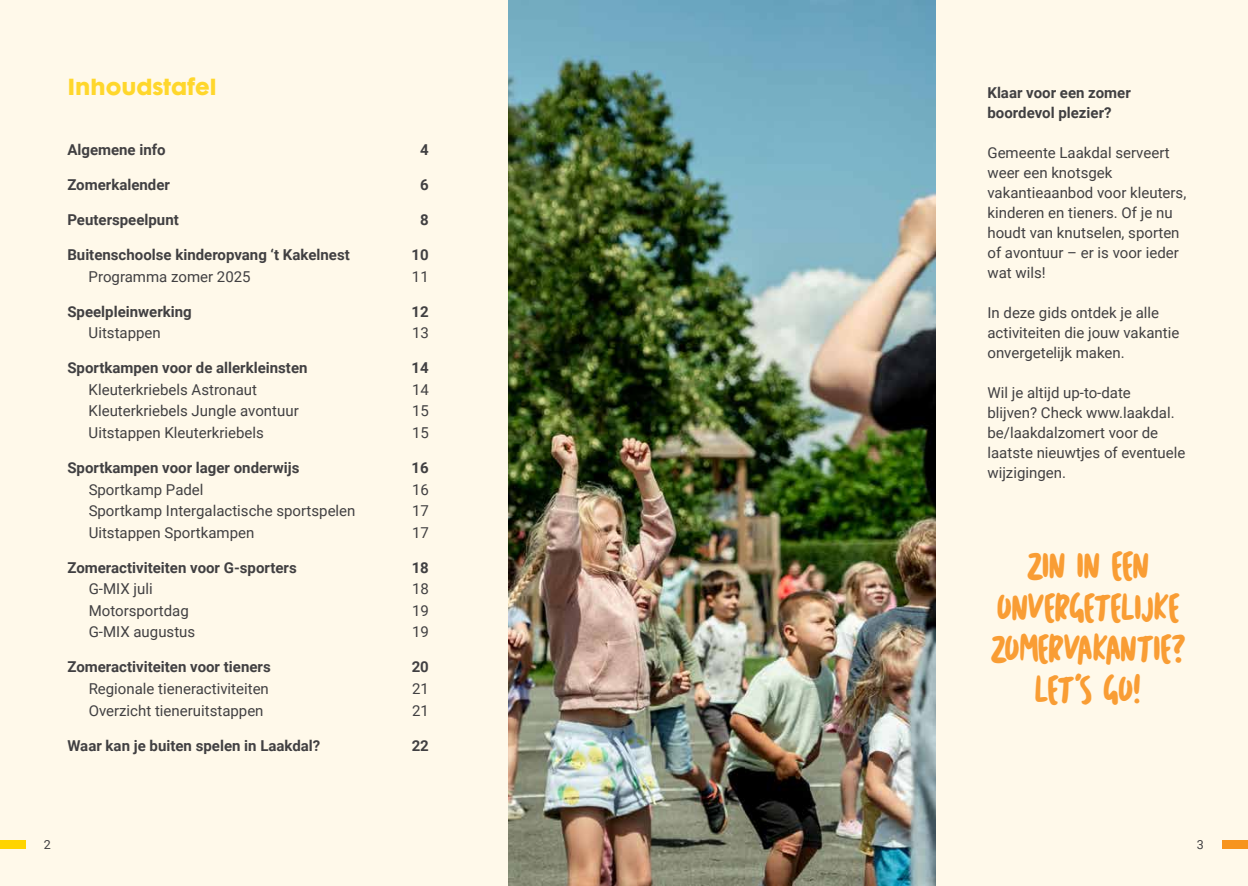
<style>
.page{position:relative;width:1248px;height:886px;background:#fff}
.page>*{position:absolute;margin:0;border:0;box-sizing:border-box;transform-origin:0 0}
.t1{font:21.25px "Futura Maxi CG Bold";color:#ffd72c}
.t2{font:18.75px "Cartoon Marker";letter-spacing:-.065em;color:#f99d34}
.t3{font:15px/20px "Roboto";color:#414042}
.t4{font:700 15px/20px "Roboto";color:#414042}
.t5{font:12.5px "Roboto";color:#414042}
</style>
<div class="page">
<div style="left:0;top:0;width:1247px;height:886px;background:#fff9ea"></div>
<div style="left:1222px;top:840px;width:25px;height:9px;background:#f7941e"></div>
<img style="left:508px;top:0;width:427px;height:886px">
<div style="left:0;top:840px;width:25px;height:9px;background:#ffd400"></div>
<h1 class="t1" style="left:67px;top:73px;width:151px">Inhoudstafel</h1>
<p class="t4" style="left:67px;top:139px;width:100px">Algemene info</p>
<p class="t4" style="left:420px;top:139px;width:10px">4</p>
<p class="t4" style="left:67px;top:174px;width:104px">Zomerkalender</p>
<p class="t4" style="left:420px;top:174px;width:10px">6</p>
<p class="t4" style="left:67px;top:209px;width:113px">Peuterspeelpunt</p>
<p class="t4" style="left:420px;top:209px;width:10px">8</p>
<p class="t4" style="left:67px;top:244px;width:284px">Buitenschoolse kinderopvang ‘t Kakelnest</p>
<p class="t4" style="left:411px;top:244px;width:19px">10</p>
<p class="t3" style="left:89px;top:266px;width:163px">Programma zomer 2025</p>
<p class="t3" style="left:412px;top:266px;width:18px">11</p>
<p class="t4" style="left:67px;top:301px;width:126px">Speelpleinwerking</p>
<p class="t4" style="left:411px;top:301px;width:19px">12</p>
<p class="t3" style="left:89px;top:322px;width:74px">Uitstappen</p>
<p class="t3" style="left:412px;top:322px;width:18px">13</p>
<p class="t4" style="left:67px;top:357px;width:242px">Sportkampen voor de allerkleinsten</p>
<p class="t4" style="left:411px;top:357px;width:19px">14</p>
<p class="t3" style="left:89px;top:379px;width:170px">Kleuterkriebels Astronaut</p>
<p class="t3" style="left:412px;top:379px;width:18px">14</p>
<p class="t3" style="left:89px;top:400px;width:211px">Kleuterkriebels Jungle avontuur</p>
<p class="t3" style="left:412px;top:400px;width:18px">15</p>
<p class="t3" style="left:89px;top:422px;width:177px">Uitstappen Kleuterkriebels</p>
<p class="t3" style="left:412px;top:422px;width:18px">15</p>
<p class="t4" style="left:67px;top:457px;width:233px">Sportkampen voor lager onderwijs</p>
<p class="t4" style="left:411px;top:457px;width:19px">16</p>
<p class="t3" style="left:89px;top:479px;width:116px">Sportkamp Padel</p>
<p class="t3" style="left:412px;top:479px;width:18px">16</p>
<p class="t3" style="left:89px;top:500px;width:268px">Sportkamp Intergalactische sportspelen</p>
<p class="t3" style="left:412px;top:500px;width:18px">17</p>
<p class="t3" style="left:89px;top:522px;width:167px">Uitstappen Sportkampen</p>
<p class="t3" style="left:412px;top:522px;width:18px">17</p>
<p class="t4" style="left:67px;top:557px;width:231px">Zomeractiviteiten voor G-sporters</p>
<p class="t4" style="left:411px;top:557px;width:19px">18</p>
<p class="t3" style="left:89px;top:578px;width:65px">G-MIX juli</p>
<p class="t3" style="left:412px;top:578px;width:18px">18</p>
<p class="t3" style="left:89px;top:600px;width:102px">Motorsportdag</p>
<p class="t3" style="left:412px;top:600px;width:18px">19</p>
<p class="t3" style="left:89px;top:621px;width:108px">G-MIX augustus</p>
<p class="t3" style="left:412px;top:621px;width:18px">19</p>
<p class="t4" style="left:67px;top:656px;width:205px">Zomeractiviteiten voor tieners</p>
<p class="t4" style="left:411px;top:656px;width:19px">20</p>
<p class="t3" style="left:89px;top:678px;width:182px">Regionale tieneractiviteiten</p>
<p class="t3" style="left:412px;top:678px;width:18px">21</p>
<p class="t3" style="left:89px;top:700px;width:176px">Overzicht tieneruitstappen</p>
<p class="t3" style="left:412px;top:700px;width:18px">21</p>
<p class="t4" style="left:67px;top:735px;width:254px">Waar kan je buiten spelen in Laakdal?</p>
<p class="t4" style="left:411px;top:735px;width:19px">22</p>
<p class="t5" style="left:44px;top:836px;width:9px">2</p>
<p class="t4" style="left:987px;top:82px;width:145px">Klaar voor een zomer boordevol plezier?</p>
<p class="t3" style="left:987px;top:142px;width:200px">Gemeente Laakdal serveert weer een knotsgek vakantieaanbod voor kleuters, kinderen en tieners. Of je nu houdt van knutselen, sporten of avontuur – er is voor ieder wat wils!</p>
<p class="t3" style="left:987px;top:302px;width:193px">In deze gids ontdek je alle activiteiten die jouw vakantie onvergetelijk maken.</p>
<p class="t3" style="left:987px;top:382px;width:199px">Wil je altijd up-to-date<br>blijven? Check www.laakdal. be/laakdalzomert voor de laatste nieuwtjes of eventuele wijzigingen.</p>
<p class="t2" style="left:1027px;top:556px;width:124px">ZIN IN EEN</p>
<p class="t2" style="left:996px;top:597px;width:185px">ONVERGETELIJKE</p>
<p class="t2" style="left:990px;top:638px;width:196px">ZOMERVAKANTIE?</p>
<p class="t2" style="left:1034px;top:680px;width:110px">LET’S GO!</p>
<p class="t5" style="left:1196px;top:836px;width:9px">3</p>
</div>
